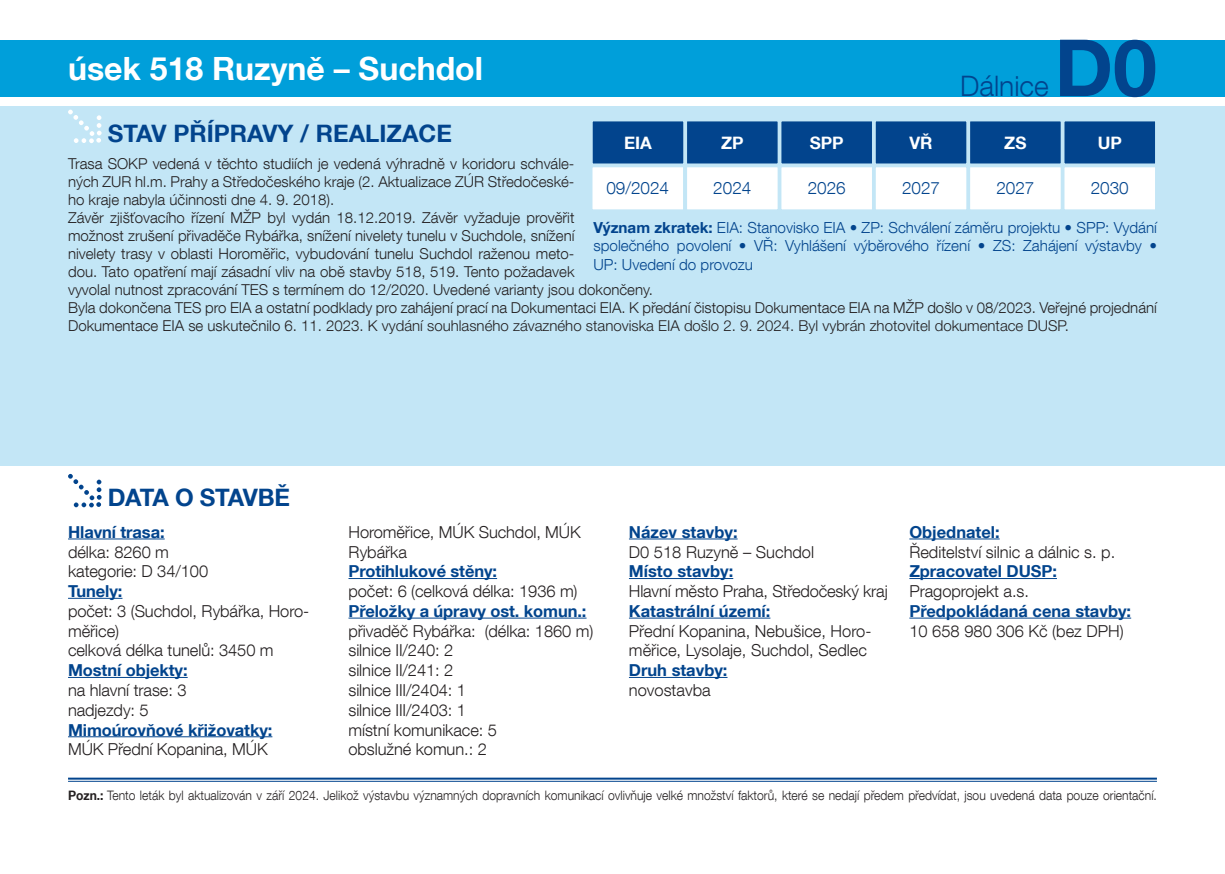
<style>
.page{position:relative;width:1225px;height:874px;background:#fff}
.page>*{position:absolute;margin:0;border:0;box-sizing:border-box;transform-origin:0 0}
.t1{font:700 78.8px "Helvetica Neue LT Com";color:#02448d}
.t2{font:700 32px "Helvetica Neue LT Com";color:#fff}
.t3{font:300 28.2px "Helvetica Neue LT Com";color:#02448d}
.t4{font:700 24px "Helvetica Neue LT Com";color:#02448d}
.t5{font:700 24px "Helvetica Neue LT Com";letter-spacing:-.035em;color:#02448d}
.t6{font:300 17.2px "Helvetica Neue LT Com";color:#02448d}
.t7{font:700 17.2px "Helvetica Neue LT Com";color:#fff}
.t8{font:300 16.4px/19.8px "Helvetica Neue LT Com";letter-spacing:-.005em;color:#231f20}
.t9{font:700 16.4px "Helvetica Neue LT Com";letter-spacing:-.005em;color:#02448d}
.t10{font:300 15.2px/18.2px "Helvetica Neue LT Com";color:#02448d;text-align:justify}
.t11{font:300 15px/18px "Helvetica Neue LT Com";color:#231f20}
.t12{font:300 15px "Helvetica Neue LT Pro";color:#231f20}
.t13{font:300 13px "Helvetica Neue LT Com";color:#231f20;scale:.93 1}
.s1{font-family:"Helvetica Neue LT Com"}
.s2{font-weight:700}
</style>
<div class="page">
<div style="left:0;top:106px;width:1225px;height:359px;background:#c3e6f6"></div>
<svg style="left:68px;top:110px;width:34px;height:33px"></svg>
<hr style="left:68px;top:777px;width:1089px;height:2px;background:#02448d">
<hr style="left:68px;top:780px;width:1089px;height:1px;background:#02448d">
<hr style="left:68px;top:538px;width:97px;height:1px;background:#02448d">
<hr style="left:68px;top:597px;width:54px;height:1px;background:#02448d">
<hr style="left:68px;top:676px;width:120px;height:1px;background:#02448d">
<hr style="left:68px;top:736px;width:204px;height:1px;background:#02448d">
<hr style="left:348px;top:578px;width:149px;height:1px;background:#02448d">
<hr style="left:348px;top:617px;width:238px;height:1px;background:#02448d">
<hr style="left:629px;top:538px;width:108px;height:1px;background:#02448d">
<hr style="left:629px;top:578px;width:104px;height:1px;background:#02448d">
<hr style="left:629px;top:617px;width:141px;height:1px;background:#02448d">
<hr style="left:629px;top:676px;width:98px;height:1px;background:#02448d">
<hr style="left:909px;top:538px;width:90px;height:1px;background:#02448d">
<hr style="left:909px;top:578px;width:148px;height:1px;background:#02448d">
<hr style="left:909px;top:617px;width:222px;height:1px;background:#02448d">
<div style="left:0;top:40px;width:1225px;height:56px;background:#009fda"></div>
<svg style="left:68px;top:473px;width:34px;height:34px"></svg>
<div style="left:1063px;top:120px;width:93px;height:44px;background:#02448d"></div>
<div style="left:1062px;top:119px;width:95px;height:46px;border:2px solid #c3e6f6"></div>
<div style="left:875px;top:120px;width:92px;height:44px;background:#02448d"></div>
<div style="left:874px;top:119px;width:94px;height:46px;border:2px solid #c3e6f6"></div>
<div style="left:969px;top:120px;width:92px;height:44px;background:#02448d"></div>
<div style="left:968px;top:119px;width:94px;height:46px;border:2px solid #c3e6f6"></div>
<div style="left:780px;top:120px;width:93px;height:44px;background:#02448d"></div>
<div style="left:779px;top:119px;width:95px;height:46px;border:2px solid #c3e6f6"></div>
<div style="left:686px;top:120px;width:92px;height:44px;background:#02448d"></div>
<div style="left:685px;top:119px;width:94px;height:46px;border:2px solid #c3e6f6"></div>
<div style="left:592px;top:120px;width:92px;height:44px;background:#02448d"></div>
<div style="left:591px;top:119px;width:94px;height:46px;border:2px solid #c3e6f6"></div>
<div style="left:1063px;top:166px;width:93px;height:44px;background:#fff"></div>
<div style="left:1062px;top:165px;width:95px;height:46px;border:2px solid #c3e6f6"></div>
<div style="left:875px;top:166px;width:92px;height:44px;background:#fff"></div>
<div style="left:874px;top:165px;width:94px;height:46px;border:2px solid #c3e6f6"></div>
<div style="left:969px;top:166px;width:92px;height:44px;background:#fff"></div>
<div style="left:968px;top:165px;width:94px;height:46px;border:2px solid #c3e6f6"></div>
<div style="left:780px;top:166px;width:93px;height:44px;background:#fff"></div>
<div style="left:779px;top:165px;width:95px;height:46px;border:2px solid #c3e6f6"></div>
<div style="left:686px;top:166px;width:92px;height:44px;background:#fff"></div>
<div style="left:685px;top:165px;width:94px;height:46px;border:2px solid #c3e6f6"></div>
<div style="left:591px;top:166px;width:93px;height:44px;background:#fff"></div>
<div style="left:590px;top:165px;width:95px;height:46px;border:2px solid #c3e6f6"></div>
<h2 class="t2" style="left:68px;top:48px;width:416px">úsek 518 Ruzyně – Suchdol</h2>
<h3 class="t3" style="left:960px;top:69px;width:90px">Dálnice</h3>
<h1 class="t1" style="left:1054px;top:18px;width:104px">D0</h1>
<h3 class="t4" style="left:108px;top:118px;width:346px">STAV PŘÍPRAVY / REALIZACE</h3>
<p class="t7" style="left:624px;top:131px;width:29px">EIA</p>
<p class="t7" style="left:721px;top:131px;width:24px">ZP</p>
<p class="t7" style="left:809px;top:131px;width:35px">SPP</p>
<p class="t7" style="left:909px;top:131px;width:25px">VŘ</p>
<p class="t7" style="left:1004px;top:131px;width:24px">ZS</p>
<p class="t7" style="left:1097px;top:131px;width:26px">UP</p>
<p class="t6" style="left:606px;top:178px;width:64px">09/2024</p>
<p class="t6" style="left:713px;top:178px;width:40px">2024</p>
<p class="t6" style="left:807px;top:178px;width:40px">2026</p>
<p class="t6" style="left:902px;top:178px;width:40px">2027</p>
<p class="t6" style="left:996px;top:178px;width:40px">2027</p>
<p class="t6" style="left:1090px;top:178px;width:40px">2030</p>
<p class="t11" style="left:68px;top:154px;width:1090px">Trasa SOKP vedená v těchto studiích je vedená výhradně v koridoru schvále-<br>ných ZUR hl.m. Prahy a Středočeského kraje (2. Aktualizace ZÚR Středočeské-<br>ho kraje nabyla účinnosti dne 4. 9. 2018).<br>Závěr zjišťovacího řízení MŽP byl vydán 18.12.2019. Závěr vyžaduje prověřit<br>možnost zrušení přivaděče Rybářka, snížení nivelety tunelu v Suchdole, snížení<br>nivelety trasy v oblasti Horoměřic, vybudování tunelu Suchdol raženou meto-<br>dou. Tato opatření mají zásadní vliv na obě stavby 518, 519. Tento požadavek<br>vyvolal nutnost zpracování TES s termínem do 12/2020. Uvedené varianty jsou dokončeny.<br>Byla dokončena TES pro EIA a ostatní podklady pro zahájení prací na Dokumentaci EIA. K předání čistopisu Dokumentace EIA na MŽP došlo v 08/2023. Veřejné projednání</p>
<p class="t12" style="left:68px;top:316px;width:1002px"><span class="s1">Dokumentace EIA se uskutečnilo 6. 11. 2023.</span> K vydání souhlasného závazného stanoviska EIA došlo 2. 9. 2024. Byl vybrán zhotovitel dokumentace DUSP.</p>
<p class="t10" style="left:593px;top:218px;width:565px"><span class="s2">Význam zkratek:</span> EIA: Stanovisko EIA • ZP: Schválení záměru projektu • SPP: Vydání společného povolení • VŘ: Vyhlášení výběrového řízení • ZS: Zahájení výstavby • UP: Uvedení do provozu</p>
<h3 class="t5" style="left:108px;top:482px;width:184px">DATA O STAVBĚ</h3>
<p class="t9" style="left:68px;top:521px;width:98px">Hlavní trasa:</p>
<p class="t8" style="left:68px;top:541px;width:142px">délka: 8260 m kategorie: D 34/100</p>
<p class="t9" style="left:68px;top:580px;width:56px">Tunely:</p>
<p class="t8" style="left:68px;top:600px;width:243px">počet: 3 (Suchdol, Rybářka, Horo&shy;měřice)<br>celková délka tunelů: 3450 m</p>
<p class="t9" style="left:68px;top:659px;width:121px">Mostní objekty:</p>
<p class="t8" style="left:68px;top:679px;width:120px">na hlavní trase: 3 nadjezdy: 5</p>
<p class="t9" style="left:68px;top:719px;width:206px">Mimoúrovňové křižovatky:</p>
<p class="t8" style="left:68px;top:738px;width:201px">MÚK Přední Kopanina, MÚK</p>
<p class="t8" style="left:348px;top:521px;width:234px">Horoměřice, MÚK Suchdol, MÚK<br>Rybářka</p>
<p class="t9" style="left:348px;top:560px;width:150px">Protihlukové stěny:</p>
<p class="t8" style="left:348px;top:580px;width:231px">počet: 6 (celková délka: 1936 m)</p>
<p class="t9" style="left:348px;top:600px;width:239px">Přeložky a úpravy ost. komun.:</p>
<p class="t8" style="left:348px;top:620px;width:246px">přivaděč Rybářka: (délka: 1860 m) silnice II/240: 2<br>silnice II/241: 2<br>silnice III/2404: 1<br>silnice III/2403: 1<br>místní komunikace: 5<br>obslužné komun.: 2</p>
<p class="t9" style="left:629px;top:521px;width:110px">Název stavby:</p>
<p class="t8" style="left:629px;top:541px;width:187px">D0 518 Ruzyně – Suchdol</p>
<p class="t9" style="left:629px;top:560px;width:106px">Místo stavby:</p>
<p class="t8" style="left:629px;top:580px;width:260px">Hlavní město Praha, Středočeský kraj</p>
<p class="t9" style="left:629px;top:600px;width:143px">Katastrální území:</p>
<p class="t8" style="left:629px;top:620px;width:244px">Přední Kopanina, Nebušice, Horo&shy;měřice, Lysolaje, Suchdol, Sedlec</p>
<p class="t9" style="left:629px;top:659px;width:100px">Druh stavby:</p>
<p class="t8" style="left:629px;top:679px;width:83px">novostavba</p>
<p class="t9" style="left:909px;top:521px;width:92px">Objednatel:</p>
<p class="t8" style="left:909px;top:541px;width:207px">Ředitelství silnic a dálnic s. p.</p>
<p class="t9" style="left:909px;top:560px;width:149px">Zpracovatel DUSP:</p>
<p class="t8" style="left:909px;top:580px;width:121px">Pragoprojekt a.s.</p>
<p class="t9" style="left:909px;top:600px;width:223px">Předpokládaná cena stavby:</p>
<p class="t8" style="left:909px;top:620px;width:216px">10 658 980 306 Kč (bez DPH)</p>
<p class="t13" style="left:68px;top:786px;width:1172px"><span class="s2">Pozn.:</span> Tento leták byl aktualizován v září 2024. Jelikož výstavbu významných dopravních komunikací ovlivňuje velké množství faktorů, které se nedají předem předvídat, jsou uvedená data pouze orientační.</p>
</div>
